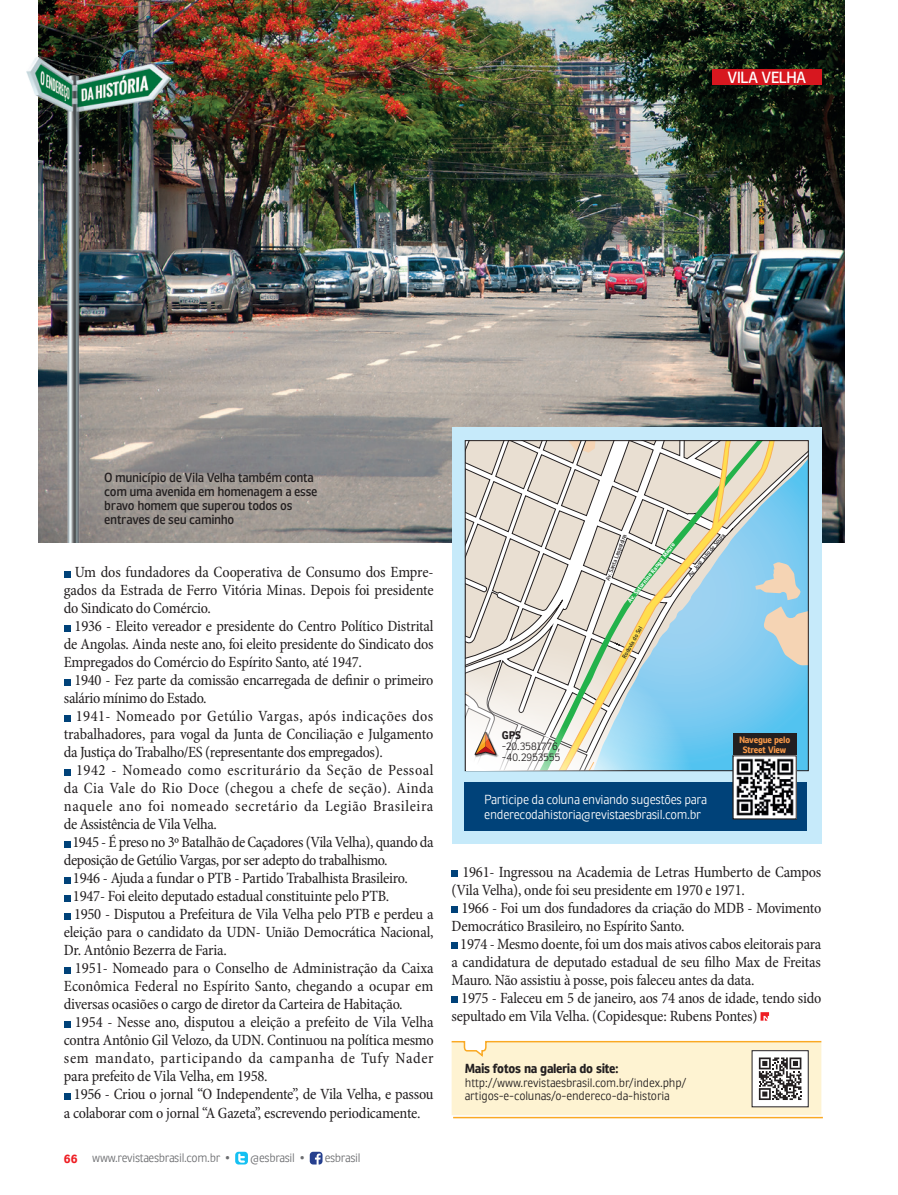
<style>
.page{position:relative;width:898px;height:1195px;background:#fff}
.page>*{position:absolute;margin:0;border:0;box-sizing:border-box;transform-origin:0 0}
.t1{font:condensed 15.75px/18px "Minion Pro";letter-spacing:-.015em;color:#231f20;text-align:justify}
.t2{font:condensed 15.75px "Minion Pro";letter-spacing:.005em;color:#231f20}
.t3{font:condensed 15.75px "Minion Pro";letter-spacing:.035em;color:#231f20}
.t4{font:condensed 15.75px "Minion Pro";letter-spacing:.025em;color:#231f20}
.t5{font:condensed 15.75px "Minion Pro";letter-spacing:.03em;color:#231f20}
.t6{font:condensed 15.75px "Minion Pro";letter-spacing:.04em;color:#231f20}
.t7{font:15.75px "Ronnia Next";letter-spacing:-.005em;color:#fff}
.t8{font:12.75px/14.2px "Ronnia Next";color:#231f20}
.t9{font:12.75px/15px "Ronnia Next Light Nova";letter-spacing:-.02em;color:#fff}
.t10{font:700 12.75px "Ronnia Next";color:#231f20}
.t11{font:12px/13.5px "Ronnia Next Light Nova";letter-spacing:-.01em;color:#231f20}
.t12{font:12px "Ronnia Next Light Nova";letter-spacing:-.025em;color:#6c6d70}
.t13{font:300 10.8px/10.8px "Ronnia Next";letter-spacing:.015em;color:#231f20}
.t14{font:700 10.8px "Ronnia Next";color:#231f20}
.t15{font:700 9px/9.8px "Ronnia Next";color:#f79848;text-align:center}
.t16{font:5.7px "Ronnia Next";color:#231f20}
.t17{font:700 5.7px "Ronnia Next";color:#fff}
.s1{font-family:"Ronnia Next";font-weight:700;color:#ee1d23}
</style>
<div class="page">
<svg style="left:235px;top:1152px;width:13px;height:12px"></svg>
<svg style="left:309px;top:1152px;width:13px;height:12px"></svg>
<img style="left:38px;top:0;width:806px;height:542px">
<img style="left:27px;top:58px;width:143px;height:309px">
<img style="left:38px;top:367px;width:132px;height:175px">
<svg style="left:64px;top:571px;width:6px;height:6px"></svg>
<svg style="left:64px;top:625px;width:6px;height:6px"></svg>
<svg style="left:64px;top:679px;width:6px;height:6px"></svg>
<svg style="left:64px;top:715px;width:6px;height:6px"></svg>
<svg style="left:64px;top:769px;width:6px;height:6px"></svg>
<svg style="left:64px;top:841px;width:6px;height:6px"></svg>
<svg style="left:64px;top:877px;width:6px;height:6px"></svg>
<svg style="left:64px;top:895px;width:6px;height:6px"></svg>
<svg style="left:64px;top:913px;width:6px;height:6px"></svg>
<svg style="left:64px;top:967px;width:6px;height:6px"></svg>
<svg style="left:64px;top:1021px;width:6px;height:6px"></svg>
<svg style="left:64px;top:1093px;width:6px;height:6px"></svg>
<hr style="left:453px;top:1117px;width:369px;height:1px;background:#faa923">
<svg style="left:451px;top:1040px;width:371px;height:75px;background:#f4e9ca"></svg>
<div style="left:451px;top:870px;width:7px;height:7px;background:#004279"></div>
<div style="left:451px;top:906px;width:7px;height:7px;background:#004279"></div>
<div style="left:451px;top:942px;width:7px;height:7px;background:#004279"></div>
<div style="left:451px;top:996px;width:7px;height:7px;background:#004279"></div>
<svg style="left:760px;top:1012px;width:8px;height:9px"></svg>
<div style="left:451px;top:427px;width:370px;height:416px;background:#c6eafa"></div>
<svg style="left:466px;top:442px;width:340px;height:218px;background:#cbd1cf"></svg>
<svg style="left:537px;top:442px;width:8px;height:218px;background:#dad3cb"></svg>
<svg style="left:545px;top:442px;width:231px;height:218px;background:#cbd4cb"></svg>
<svg style="left:761px;top:606px;width:45px;height:54px;background:#c7d0cc"></svg>
<svg style="left:755px;top:562px;width:46px;height:38px;background:#bbd0d3"></svg>
<div style="left:464px;top:782px;width:342px;height:49px;background:#004279"></div>
<svg style="left:734px;top:770px;width:60px;height:47px;background:#828284"></svg>
<svg style="left:465px;top:660px;width:342px;height:110px;background:#95c1d0"></svg>
<svg style="left:465px;top:716px;width:221px;height:55px;background:#c3dcdf"></svg>
<div style="left:711px;top:69px;width:110px;height:16px;background:#d7171f"></div>
<p class="t7" style="left:727px;top:67px;width:80px">Vila velha</p>
<p class="t8" style="left:104px;top:470px;width:214px">O município de Vila Velha também conta com uma avenida em homenagem a esse bravo homem que superou todos os entraves de seu caminho</p>
<p class="t1" style="left:64px;top:564px;width:371px;text-indent:11px">Um dos fundadores da Cooperativa de Consumo dos Empre&shy;gados da Estrada de Ferro Vitória Minas. Depois foi presidente do Sindicato do Comércio.</p>
<p class="t1" style="left:64px;top:618px;width:371px;text-indent:11px">1936 - Eleito vereador e presidente do Centro Político Distrital de Angolas. Ainda neste ano, foi eleito presidente do Sindicato dos Empregados do Comércio do Espírito Santo, até 1947.</p>
<p class="t1" style="left:64px;top:672px;width:371px;text-indent:11px">1940 - Fez parte da comissão encarregada de definir o primeiro salário mínimo do Estado.</p>
<p class="t1" style="left:64px;top:708px;width:371px;text-indent:12px">1941- Nomeado por Getúlio Vargas, após indicações dos trabalhadores, para vogal da Junta de Conciliação e Julgamento da Justiça do Trabalho/ES (representante dos empregados).</p>
<p class="t5" style="left:76px;top:761px;width:359px">1942 - Nomeado como escriturário da Seção de Pessoal</p>
<p class="t4" style="left:64px;top:779px;width:371px">da Cia Vale do Rio Doce (chegou a chefe de seção). Ainda</p>
<p class="t3" style="left:64px;top:797px;width:371px">naquele ano foi nomeado secretário da Legião Brasileira</p>
<p class="t1" style="left:64px;top:816px;width:154px">de Assistência de Vila Velha.</p>
<p class="t1" style="left:72px;top:834px;width:362px">1945 - É preso no 3º Batalhão de Caçadores (Vila Velha), quando da</p>
<p class="t1" style="left:64px;top:852px;width:325px">deposição de Getúlio Vargas, por ser adepto do trabalhismo.</p>
<p class="t1" style="left:73px;top:870px;width:336px">1946 - Ajuda a fundar o PTB - Partido Trabalhista Brasileiro.</p>
<p class="t1" style="left:73px;top:888px;width:317px">1947- Foi eleito deputado estadual constituinte pelo PTB.</p>
<p class="t1" style="left:74px;top:906px;width:361px">1950 - Disputou a Prefeitura de Vila Velha pelo PTB e perdeu a</p>
<p class="t1" style="left:64px;top:924px;width:371px">eleição para o candidato da UDN- União Democrática Nacional,</p>
<p class="t1" style="left:64px;top:942px;width:164px">Dr. Antônio Bezerra de Faria.</p>
<p class="t1" style="left:75px;top:960px;width:360px">1951- Nomeado para o Conselho de Administração da Caixa</p>
<p class="t2" style="left:64px;top:977px;width:371px">Econômica Federal no Espírito Santo, chegando a ocupar em</p>
<p class="t1" style="left:64px;top:996px;width:340px">diversas ocasiões o cargo de diretor da Carteira de Habitação.</p>
<p class="t1" style="left:75px;top:1014px;width:360px">1954 - Nesse ano, disputou a eleição a prefeito de Vila Velha</p>
<p class="t1" style="left:64px;top:1032px;width:371px">contra Antônio Gil Velozo, da UDN. Continuou na política mesmo</p>
<p class="t6" style="left:64px;top:1049px;width:371px">sem mandato, participando da campanha de Tufy Nader</p>
<p class="t1" style="left:64px;top:1068px;width:205px">para prefeito de Vila Velha, em 1958.</p>
<p class="t1" style="left:74px;top:1086px;width:361px">1956 - Criou o jornal “O Independente”, de Vila Velha, e passou</p>
<p class="t1" style="left:64px;top:1104px;width:358px">a colaborar com o jornal “A Gazeta”, escrevendo periodicamente.</p>
<p class="t12" style="left:64px;top:1150px;width:168px"><span class="s1">66</span> www.revistaesbrasil.com.br •</p>
<p class="t12" style="left:250px;top:1150px;width:56px">@esbrasil •</p>
<p class="t12" style="left:324px;top:1150px;width:37px">esbrasil</p>
<p class="t16" style="left:604px;top:579px;width:51px;rotate:-69deg">Av. Santa Leopoldina</p>
<p class="t17" style="left:625px;top:599px;width:75px;rotate:-52deg">Av. Saturnino Rangel Mauro</p>
<p class="t16" style="left:620px;top:656px;width:37px;rotate:-61deg">Rodovia do Sol</p>
<p class="t16" style="left:686px;top:574px;width:56px;rotate:-51deg">Av. José Julio de Souza</p>
<p class="t14" style="left:501px;top:729px;width:21px">GP S</p>
<p class="t13" style="left:501px;top:741px;width:60px">-20.3581776, -40.2953555</p>
<p class="t9" style="left:484px;top:792px;width:224px">Participe da coluna enviando sugestões para enderecodahistoria@revistaesbrasil.com.br</p>
<p class="t15" style="left:738px;top:735px;width:53px">Navegue pelo<br>Street View</p>
<p class="t1" style="left:451px;top:863px;width:371px;text-indent:11px">1961- Ingressou na Academia de Letras Humberto de Campos (Vila Velha), onde foi seu presidente em 1970 e 1971.</p>
<p class="t1" style="left:461px;top:899px;width:361px">1966 - Foi um dos fundadores da criação do MDB - Movimento</p>
<p class="t1" style="left:451px;top:917px;width:234px">Democrático Brasileiro, no Espírito Santo.</p>
<p class="t1" style="left:460px;top:935px;width:362px">1974 - Mesmo doente, foi um dos mais ativos cabos eleitorais para</p>
<p class="t1" style="left:451px;top:953px;width:371px">a candidatura de deputado estadual de seu filho Max de Freitas</p>
<p class="t1" style="left:451px;top:971px;width:304px">Mauro. Não assistiu à posse, pois faleceu antes da data.</p>
<p class="t1" style="left:461px;top:989px;width:361px">1975 - Faleceu em 5 de janeiro, aos 74 anos de idade, tendo sido</p>
<p class="t1" style="left:451px;top:1007px;width:307px">sepultado em Vila Velha. (Copidesque: Rubens Pontes)</p>
<p class="t10" style="left:464px;top:1061px;width:155px">Mais fotos na galeria do site:</p>
<p class="t11" style="left:464px;top:1076px;width:223px">http://www.revistaesbrasil.com.br/index.php/ artigos-e-colunas/o-endereco-da-historia</p>
</div>
